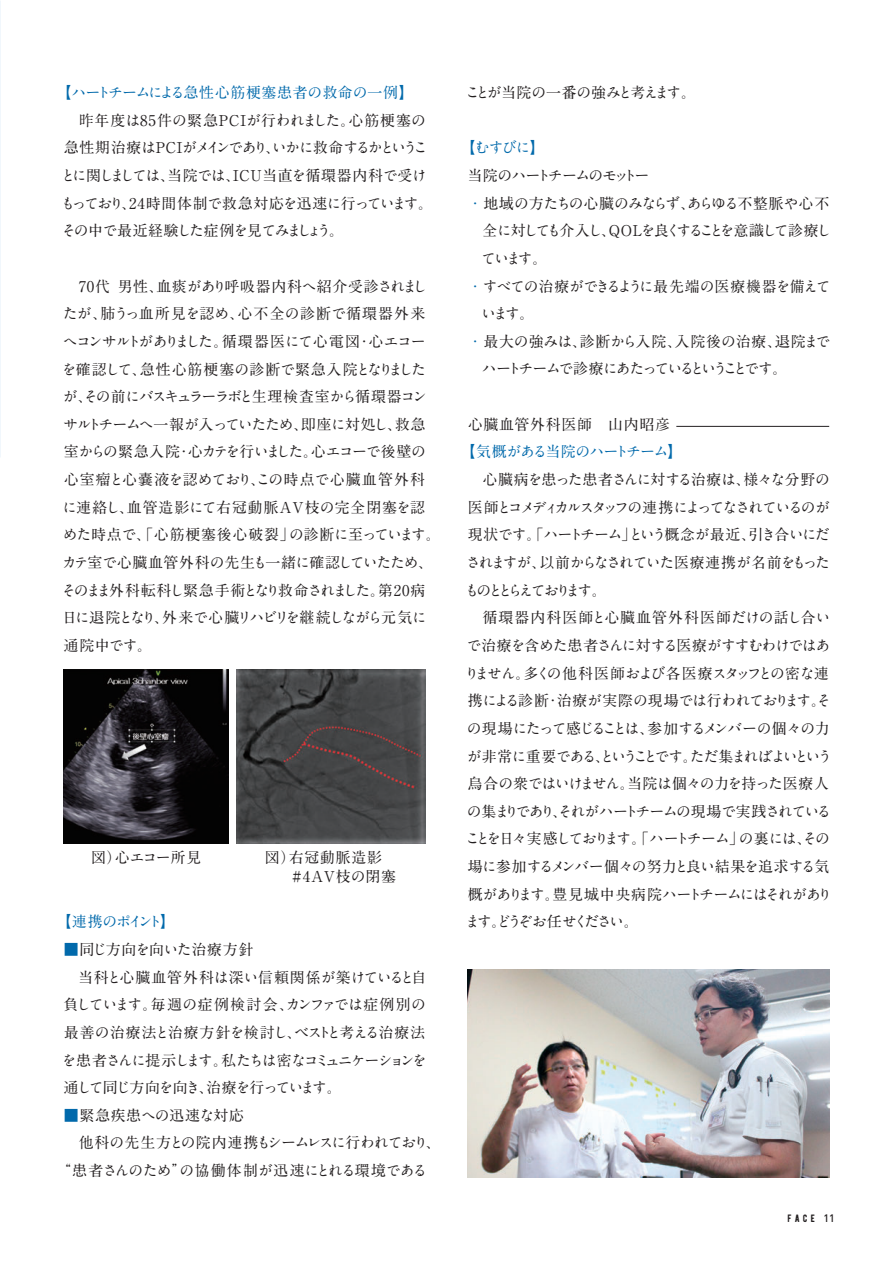
<style>
.page{position:relative;width:893px;height:1263px;background:#fff}
.page>*{position:absolute;margin:0;border:0;box-sizing:border-box;transform-origin:0 0}
.t1{font:700 14.85px/27.6px "A1 Mincho Std";letter-spacing:-.03em;color:#231f20}
.t2{font:700 14.85px/27.6px "A1 Mincho Std";letter-spacing:-.07em;color:#231f20}
.t3{font:700 14.85px/27.6px "A1 Mincho Std";letter-spacing:-.05em;color:#231f20;text-align:justify}
.t4{font:700 14.85px/27.6px "A1 Mincho Std";letter-spacing:-.025em;color:#231f20}
.t5{font:700 14.85px "A1 Mincho Std";letter-spacing:-.135em;color:#231f20}
.t6{font:700 14.85px "A1 Mincho Std";letter-spacing:-.005em;color:#231f20}
.t7{font:700 14.85px/19.2px "A1 Mincho Std";letter-spacing:.05em;color:#231f20}
.t8{font:700 14.85px "A1 Mincho Std";letter-spacing:.025em;color:#231f20}
.t9{font:700 14.85px "A1 Mincho Std";letter-spacing:-.01em;color:#0169ab}
.t10{font:700 14.85px "A1 Mincho Std";color:#231f20}
.t11{font:700 14.85px "A1 Mincho Std";letter-spacing:-.145em;color:#231f20}
.t12{font:700 14.85px "A1 Mincho Std";letter-spacing:-.055em;color:#0169ab}
.t13{font:700 14.85px "A1 Mincho Std";letter-spacing:-.1em;color:#231f20}
.t14{font:700 14.85px "A1 Mincho Std";letter-spacing:-.105em;color:#231f20}
.t15{font:700 14.85px "A1 Mincho Std";letter-spacing:.02em;color:#231f20}
.t16{font:700 14.85px "A1 Mincho Std";letter-spacing:-.135em;color:#0169ab}
.t17{font:10.65px "BERNIER Regular";color:#231f20}
.s1{color:#0169ab}
.s2{font-family:"DIN";font-weight:500}
</style>
<div class="page">
<img style="left:0;top:0;width:1px;height:458px">
<hr style="left:676px;top:426px;width:153px;height:1px;background:#231f20">
<img style="left:64px;top:669px;width:165px;height:175px">
<img style="left:236px;top:669px;width:189px;height:175px">
<img style="left:468px;top:969px;width:361px;height:209px">
<p class="t9" style="left:56px;top:80px;width:359px">【ハートチームによる急性心筋梗塞患者の救命の一例】</p>
<p class="t4" style="left:61px;top:104px;width:374px;text-indent:18px">昨年度は85件の緊急PCIが行われました。心筋梗塞の急性期治療はPCIがメインであり、いかに救命するかということに関しましては、当院では、ICU当直を循環器内科で受けもっており、24時間体制で救急対応を迅速に行っています。その中で最近経験した症例を見てみましょう。</p>
<p class="t1" style="left:61px;top:270px;width:381px;text-indent:17px">70代 男性、血痰があり呼吸器内科へ紹介受診されましたが、肺うっ血所見を認め、心不全の診断で循環器外来へコンサルトがありました。循環器医にて心電図・心エコーを確認して、急性心筋梗塞の診断で緊急入院となりましたが、その前にバスキュラーラボと生理検査室から循環器コンサルトチームへ一報が入っていたため、即座に対処し、救急室からの緊急入院・心カテを行いました。心エコーで後壁の心室瘤と心嚢液を認めており、この時点で心臓血管外科に連絡し、血管造影にて右冠動脈AV枝の完全閉塞を認めた時点で、「心筋梗塞後心破裂」の診断に至っています。カテ室で心臓血管外科の先生も一緒に確認していたため、そのまま外科転科し緊急手術となり救命されました。第20病日に退院となり、外来で心臓リハビリを継続しながら元気に通院中です。</p>
<p class="t3" style="left:91px;top:841px;width:112px">図）心エコー所見</p>
<p class="t7" style="left:265px;top:845px;width:133px">図）右冠動脈造影　 #4AV枝の閉塞</p>
<p class="t16" style="left:56px;top:910px;width:120px">【連携のポイント】</p>
<p class="t3" style="left:64px;top:933px;width:191px"><span class="s1">■</span>同じ方向を向いた治療方針</p>
<p class="t10" style="left:78px;top:965px;width:350px">当科と心臓血管外科は深い信頼関係が築けていると自</p>
<p class="t8" style="left:63px;top:992px;width:365px">負しています。毎週の症例検討会、カンファでは症例別の</p>
<p class="t3" style="left:64px;top:1016px;width:363px">最善の治療法と治療方針を検討し、ベストと考える治療法</p>
<p class="t5" style="left:62px;top:1048px;width:367px">を患者さんに提示します。私たちは密なコミュニケーションを</p>
<p class="t13" style="left:64px;top:1075px;width:279px">通して同じ方向を向き、治療を行っています。</p>
<p class="t15" style="left:64px;top:1103px;width:182px"><span class="s1">■</span>緊急疾患への迅速な対応</p>
<p class="t3" style="left:79px;top:1127px;width:364px">他科の先生方との院内連携もシームレスに行われており、</p>
<p class="t1" style="left:56px;top:1155px;width:373px">“患者さんのため”の協働体制が迅速にとれる環境である</p>
<p class="t4" style="left:465px;top:77px;width:232px">ことが当院の一番の強みと考えます。</p>
<p class="t12" style="left:460px;top:136px;width:86px">【むすびに】</p>
<p class="t14" style="left:467px;top:163px;width:184px">当院のハートチームのモットー</p>
<p class="t6" style="left:468px;top:191px;width:363px"><span class="s1">・</span>地域の方たちの心臓のみならず、あらゆる不整脈や心不</p>
<p class="t5" style="left:483px;top:219px;width:350px">全に対しても介入し、QOLを良くすることを意識して診療し</p>
<p class="t3" style="left:481px;top:242px;width:68px">ています。</p>
<p class="t3" style="left:468px;top:270px;width:364px"><span class="s1">・</span>すべての治療ができるように最先端の医療機器を備えて</p>
<p class="t3" style="left:481px;top:298px;width:55px">います。</p>
<p class="t6" style="left:468px;top:329px;width:364px"><span class="s1">・</span>最大の強みは、診断から入院、入院後の治療、退院まで</p>
<p class="t11" style="left:482px;top:357px;width:307px">ハートチームで診療にあたっているということです。</p>
<p class="t7" style="left:468px;top:412px;width:204px">心臓血管外科医師　山内昭彦</p>
<p class="t12" style="left:460px;top:440px;width:224px">【気概がある当院のハートチーム】</p>
<p class="t3" style="left:465px;top:464px;width:367px;text-indent:18px">心臓病を患った患者さんに対する治療は、様々な分野の医師とコメディカルスタッフの連携によってなされているのが現状です。「ハートチーム」という概念が最近、引き合いにだされますが、以前からなされていた医療連携が名前をもったものととらえております。</p>
<p class="t2" style="left:464px;top:602px;width:370px;text-indent:18px">循環器内科医師と心臓血管外科医師だけの話し合いで治療を含めた患者さんに対する医療がすすむわけではありません。多くの他科医師および各医療スタッフとの密な連携による診断・治療が実際の現場では行われております。その現場にたって感じることは、参加するメンバーの個々の力が非常に重要である、ということです。ただ集まればよいという烏合の衆ではいけません。当院は個々の力を持った医療人の集まりであり、それがハートチームの現場で実践されていることを日々実感しております。「ハートチーム」の裏には、その場に参加するメンバー個々の努力と良い結果を追求する気概があります。豊見城中央病院ハートチームにはそれがあります。どうぞお任せください。</p>
<p class="t17" style="left:787px;top:1211px;width:49px">FACE <span class="s2">11</span></p>
</div>
